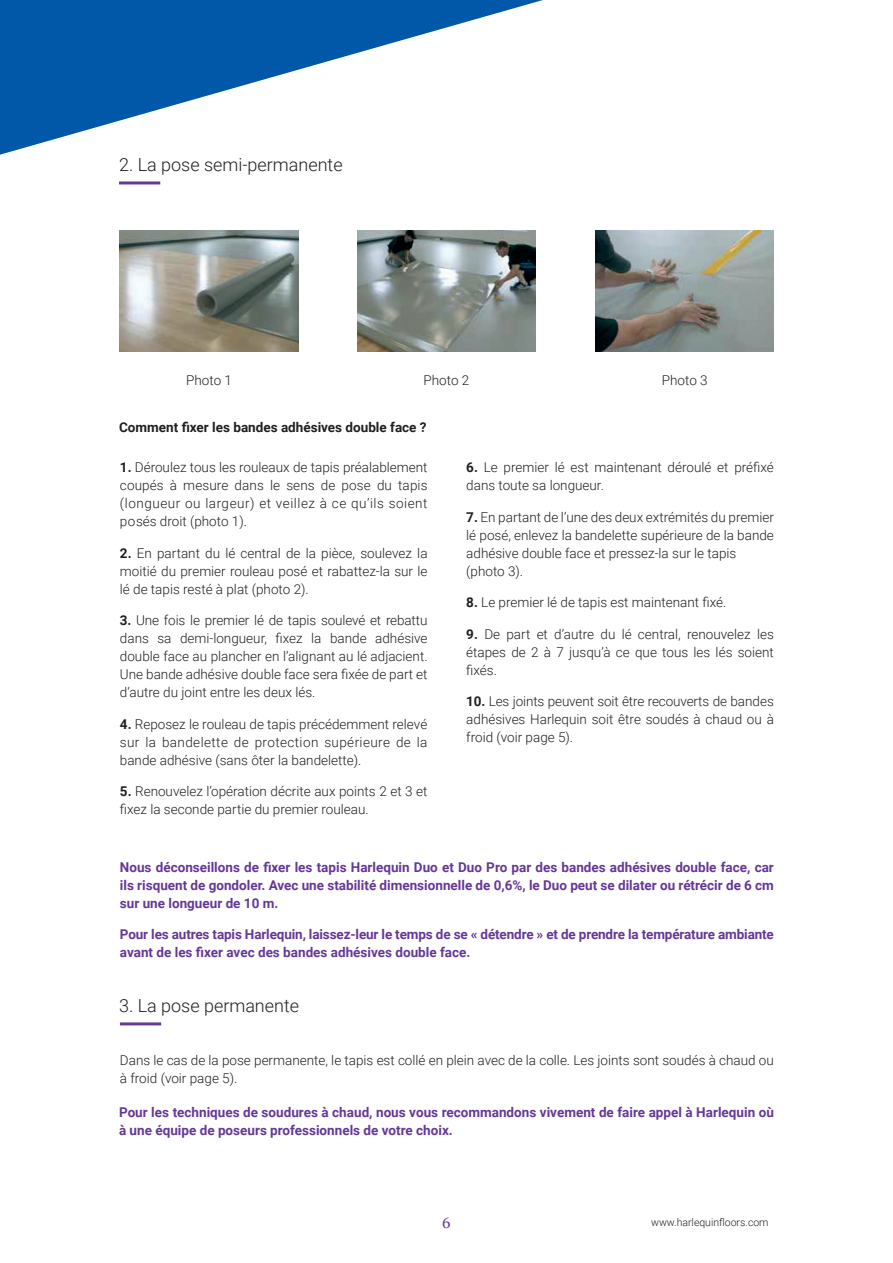
<style>
.page{position:relative;width:893px;height:1263px;background:#fff}
.page>*{position:absolute;margin:0;border:0;box-sizing:border-box;transform-origin:0 0}
.t1{font:300 18px "Roboto";color:#231f20}
.t2{font:15px "Georgia";color:#653a95}
.t3{font:300 13.5px/18px "Roboto";color:#231f20;text-align:justify}
.t4{font:700 13.5px/18px "Roboto";color:#653896}
.t5{font:700 13.5px "Roboto";color:#231f20}
.t6{font:300 10.5px "Roboto";color:#231f20}
.s1{font-weight:700}
</style>
<div class="page">
<hr style="left:119px;top:181px;width:41px;height:3px;background:#653a95">
<hr style="left:120px;top:1022px;width:41px;height:3px;background:#653a95">
<svg style="left:0;top:0;width:543px;height:155px"></svg>
<img style="left:596px;top:230px;width:178px;height:121px">
<img style="left:357px;top:230px;width:179px;height:121px">
<img style="left:120px;top:230px;width:178px;height:121px">
<h1 class="t1" style="left:119px;top:152px;width:225px">2. La pose semi-permanente</h1>
<p class="t3" style="left:186px;top:371px;width:47px">Photo 1</p>
<p class="t3" style="left:424px;top:371px;width:47px">Photo 2</p>
<p class="t3" style="left:662px;top:371px;width:47px">Photo 3</p>
<p class="t5" style="left:119px;top:418px;width:309px">Comment fixer les bandes adhésives double face ?</p>
<p class="t3" style="left:120px;top:458px;width:309px"><span class="s1">1.</span> Déroulez tous les rouleaux de tapis préalablement coupés à mesure dans le sens de pose du tapis (longueur ou largeur) et veillez à ce qu’ils soient posés droit (photo 1).</p>
<p class="t3" style="left:120px;top:543px;width:309px"><span class="s1">2.</span> En partant du lé central de la pièce, soulevez la moitié du premier rouleau posé et rabattez-la sur le lé de tapis resté à plat (photo 2).</p>
<p class="t3" style="left:120px;top:611px;width:309px"><span class="s1">3.</span> Une fois le premier lé de tapis soulevé et rebattu dans sa demi-longueur, fixez la bande adhésive double face au plancher en l’alignant au lé adjacient.<br>Une bande adhésive double face sera fixée de part et d’autre du joint entre les deux lés.</p>
<p class="t3" style="left:120px;top:714px;width:309px"><span class="s1">4.</span> Reposez le rouleau de tapis précédemment relevé sur la bandelette de protection supérieure de la bande adhésive (sans ôter la bandelette).</p>
<p class="t3" style="left:120px;top:782px;width:309px"><span class="s1">5.</span> Renouvelez l’opération décrite aux points 2 et 3 et fixez la seconde partie du premier rouleau.</p>
<p class="t3" style="left:466px;top:458px;width:309px"><span class="s1">6.</span> Le premier lé est maintenant déroulé et préfixé dans toute sa longueur.</p>
<p class="t3" style="left:466px;top:507px;width:309px;text-align:left"><span class="s1">7.</span> En partant de l’une des deux extrémités du premier lé posé, enlevez la bandelette supérieure de la bande adhésive double face et pressez-la sur le tapis (photo 3).</p>
<p class="t3" style="left:466px;top:593px;width:262px"><span class="s1">8.</span> Le premier lé de tapis est maintenant fixé.</p>
<p class="t3" style="left:466px;top:624px;width:309px"><span class="s1">9.</span> De part et d’autre du lé central, renouvelez les étapes de 2 à 7 jusqu’à ce que tous les lés soient fixés.</p>
<p class="t3" style="left:466px;top:692px;width:309px"><span class="s1">10.</span> Les joints peuvent soit être recouverts de bandes adhésives Harlequin soit être soudés à chaud ou à froid (voir page 5).</p>
<p class="t4" style="left:120px;top:857px;width:655px;text-align:justify">Nous déconseillons de fixer les tapis Harlequin Duo et Duo Pro par des bandes adhésives double face, car ils risquent de gondoler. Avec une stabilité dimensionnelle de 0,6%, le Duo peut se dilater ou rétrécir de 6 cm sur une longueur de 10 m.</p>
<p class="t4" style="left:120px;top:925px;width:655px">Pour les autres tapis Harlequin, laissez-leur le temps de se « détendre » et de prendre la température ambiante avant de les fixer avec des bandes adhésives double face.</p>
<h1 class="t1" style="left:119px;top:993px;width:182px">3. La pose permanente</h1>
<p class="t3" style="left:120px;top:1051px;width:655px">Dans le cas de la pose permanente, le tapis est collé en plein avec de la colle. Les joints sont soudés à chaud ou à froid (voir page 5).</p>
<p class="t4" style="left:119px;top:1103px;width:656px">Pour les techniques de soudures à chaud, nous vous recommandons vivement de faire appel à Harlequin où à une équipe de poseurs professionnels de votre choix.</p>
<p class="t2" style="left:442px;top:1213px;width:10px">6</p>
<p class="t6" style="left:651px;top:1215px;width:119px">www.harlequinfloors.com</p>
</div>
